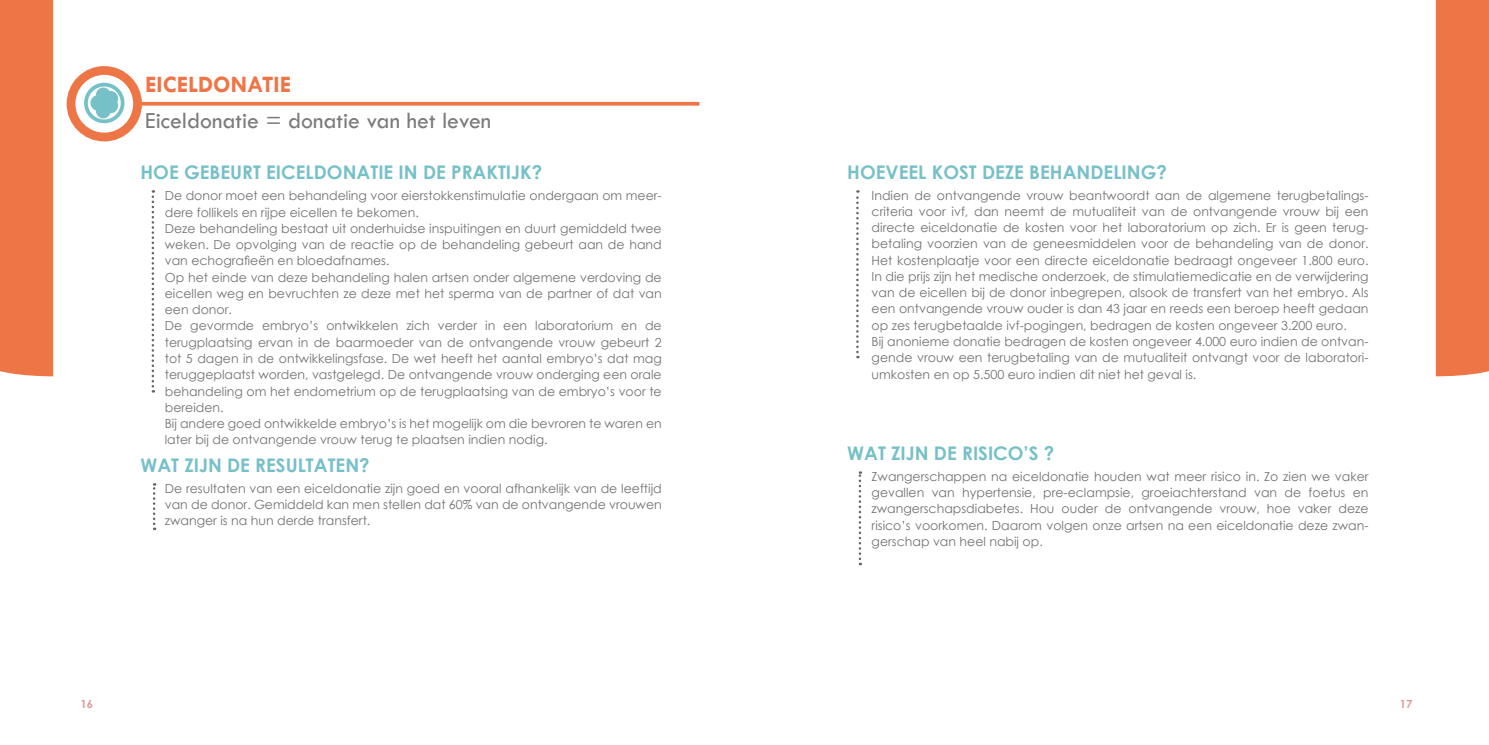
<style>
.page{position:relative;width:1489px;height:745px;background:#fff}
.page>*{position:absolute;margin:0;border:0;box-sizing:border-box;transform-origin:0 0}
.t1{font:23.75px "Tw Cen";color:#7c7b7b}
.t2{font:700 23.75px "Tw Cen";color:#ee7546}
.t3{font:700 18.75px "Century Gothic";color:#76c0c8}
.t4{font:12.5px/16.2px "Century Gothic";color:#727271}
.t5{font:700 11.25px "Century Gothic";color:#de9a9a}
</style>
<div class="page">
<svg style="left:142px;top:102px;width:557px;height:4px;background:#ef8156"></svg>
<svg style="left:71px;top:70px;width:66px;height:67px"></svg>
<div style="left:67px;top:66px;width:75px;height:75px;border:9px solid #ee7546;border-radius:50%"></div>
<div style="left:84px;top:83px;width:40px;height:40px;border:4px solid #76c0c8;border-radius:50%"></div>
<div style="left:90px;top:95px;width:15px;height:16px;background:#76c0c8;border-radius:50%"></div>
<div style="left:96px;top:87px;width:15px;height:16px;background:#76c0c8;border-radius:50%"></div>
<div style="left:103px;top:98px;width:15px;height:15px;background:#76c0c8;border-radius:50%"></div>
<div style="left:96px;top:103px;width:15px;height:15px;background:#76c0c8;border-radius:50%"></div>
<div style="left:103px;top:91px;width:15px;height:15px;background:#76c0c8;border-radius:50%"></div>
<svg style="left:152px;top:190px;width:2px;height:202px"></svg>
<svg style="left:153px;top:483px;width:2px;height:46px"></svg>
<svg style="left:856px;top:190px;width:2px;height:168px"></svg>
<svg style="left:858px;top:471px;width:3px;height:94px"></svg>
<div style="left:1435px;top:0;width:53px;height:376px;background:#ee7546"></div>
<div style="left:0;top:0;width:53px;height:376px;background:#ee7546"></div>
<h1 class="t2" style="left:145px;top:70px;width:147px">EICELDONATIE</h1>
<h1 class="t1" style="left:145px;top:107px;width:347px">Eiceldonatie = donatie van het leven</h1>
<h2 class="t3" style="left:140px;top:158px;width:403px">HOE GEBEURT EICELDONATIE IN DE PRAKTIJK?</h2>
<h2 class="t3" style="left:847px;top:157px;width:321px">HOEVEEL KOST DEZE BEHANDELING?</h2>
<p class="t4" style="left:165px;top:187px;width:498px">De donor moet een behandeling voor eierstokkenstimulatie ondergaan om meer&shy;dere follikels en rijpe eicellen te bekomen.<br>Deze behandeling bestaat uit onderhuidse inspuitingen en duurt gemiddeld twee weken. De opvolging van de reactie op de behandeling gebeurt aan de hand van echografieën en bloedafnames.<br>Op het einde van deze behandeling halen artsen onder algemene verdoving de eicellen weg en bevruchten ze deze met het sperma van de partner of dat van een donor.<br>De gevormde embryo’s ontwikkelen zich verder in een laboratorium en de terugplaatsing ervan in de baarmoeder van de ontvangende vrouw gebeurt 2 tot 5 dagen in de ontwikkelingsfase. De wet heeft het aantal embryo’s dat mag teruggeplaatst worden, vastgelegd. De ontvangende vrouw onderging een orale behandeling om het endometrium op de terugplaatsing van de embryo’s voor te bereiden.<br>Bij andere goed ontwikkelde embryo’s is het mogelijk om die bevroren te waren en later bij de ontvangende vrouw terug te plaatsen indien nodig.</p>
<p class="t4" style="left:871px;top:187px;width:498px">Indien de ontvangende vrouw beantwoordt aan de algemene terugbetalings&shy;criteria voor ivf, dan neemt de mutualiteit van de ontvangende vrouw bij een directe eiceldonatie de kosten voor het laboratorium op zich. Er is geen terug&shy;betaling voorzien van de geneesmiddelen voor de behandeling van de donor.<br>Het kostenplaatje voor een directe eiceldonatie bedraagt ongeveer 1.800 euro.<br>In die prijs zijn het medische onderzoek, de stimulatiemedicatie en de verwijdering van de eicellen bij de donor inbegrepen, alsook de transfert van het embryo. Als een ontvangende vrouw ouder is dan 43 jaar en reeds een beroep heeft gedaan op zes terugbetaalde ivf-pogingen, bedragen de kosten ongeveer 3.200 euro.<br>Bij anonieme donatie bedragen de kosten ongeveer 4.000 euro indien de ontvan&shy;gende vrouw een terugbetaling van de mutualiteit ontvangt voor de laboratori&shy;umkosten en op 5.500 euro indien dit niet het geval is.</p>
<p class="t4" style="left:871px;top:467px;width:498px;text-align:justify">Zwangerschappen na eiceldonatie houden wat meer risico in. Zo zien we vaker gevallen van hypertensie, pre-eclampsie, groeiachterstand van de foetus en zwangerschapsdiabetes. Hou ouder de ontvangende vrouw, hoe vaker deze risico’s voorkomen. Daarom volgen onze artsen na een eiceldonatie deze zwan&shy;gerschap van heel nabij op.</p>
<h2 class="t3" style="left:847px;top:438px;width:208px">WAT ZIJN DE RISICO’S ?</h2>
<h2 class="t3" style="left:140px;top:450px;width:231px">WAT ZIJN DE RESULTATEN?</h2>
<p class="t4" style="left:165px;top:479px;width:498px;text-align:justify">De resultaten van een eiceldonatie zijn goed en vooral afhankelijk van de leeftijd van de donor. Gemiddeld kan men stellen dat 60% van de ontvangende vrouwen zwanger is na hun derde transfert.</p>
<p class="t5" style="left:80px;top:695px;width:14px">16</p>
<p class="t5" style="left:1399px;top:695px;width:14px">17</p>
</div>
